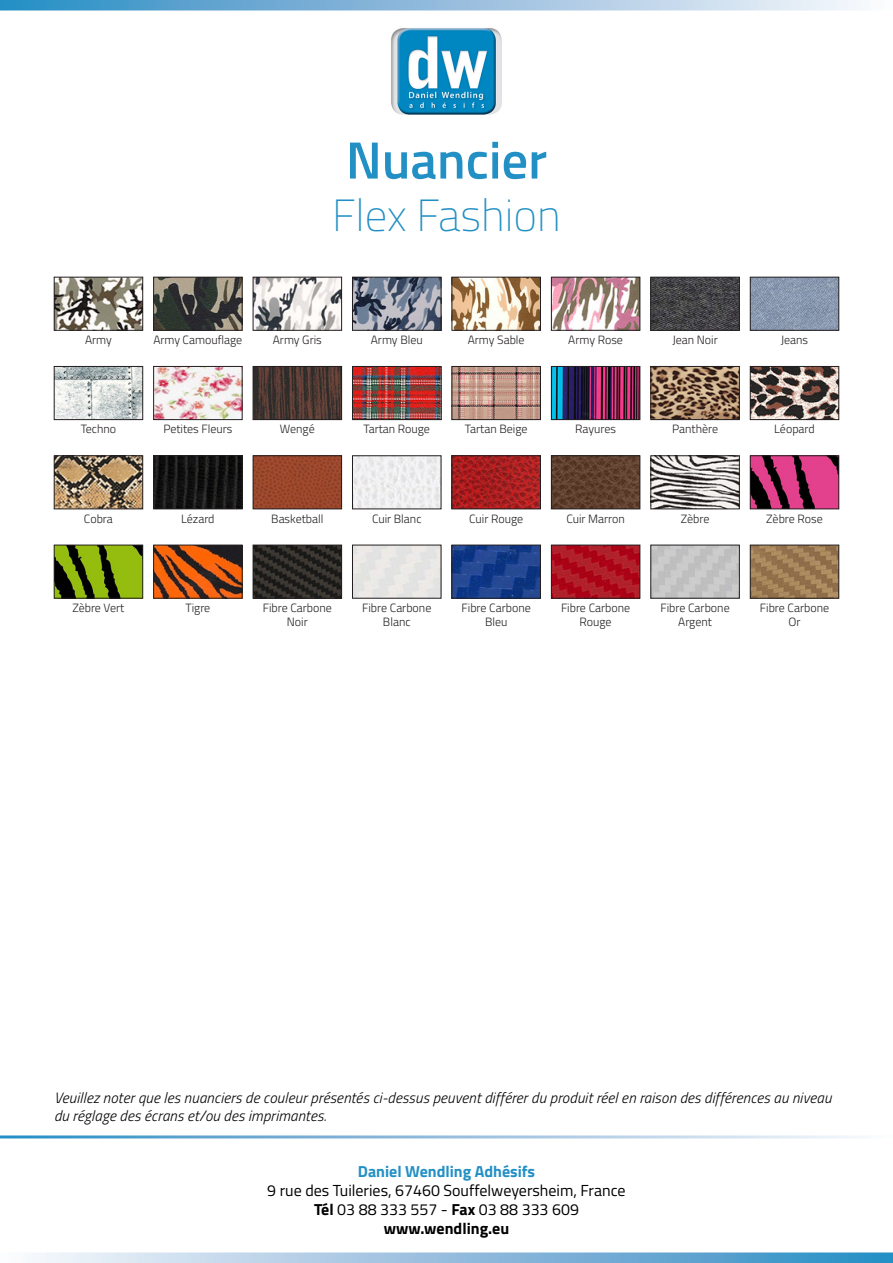
<style>
.page{position:relative;width:893px;height:1263px;background:#fff}
.page>*{position:absolute;margin:0;border:0;box-sizing:border-box;transform-origin:0 0}
.t1{font:600 52.5px "Titillium Web";color:#2390c5}
.t2{font:100 45px "Titillium Web";color:#2390c5}
.t3{font:16.05px/19.2px "Titillium Web";color:#000001;text-align:center}
.t4{font:700 16.05px "Titillium Web";color:#2390c5}
.t5{font:italic 300 15px/18px "Titillium Web";letter-spacing:.01em;color:#000001}
.t6{font:300 12px/14.4px "Titillium Web";color:#231f20;text-align:center}
.s1{font-weight:700}
</style>
<div class="page">
<img style="left:391px;top:28px;width:111px;height:87px">
<svg style="left:0;top:0;width:862px;height:11px;background:#94c0df"></svg>
<svg style="left:32px;top:1252px;width:861px;height:11px;background:#95c0df"></svg>
<img style="left:56px;top:279px;width:85px;height:49px">
<div style="left:54px;top:277px;width:89px;height:53px;border:1px solid #231f20"></div>
<img style="left:56px;top:368px;width:85px;height:50px">
<div style="left:54px;top:366px;width:89px;height:54px;border:1px solid #231f20"></div>
<img style="left:56px;top:458px;width:85px;height:49px">
<div style="left:54px;top:456px;width:89px;height:53px;border:1px solid #231f20"></div>
<img style="left:56px;top:547px;width:85px;height:49px">
<div style="left:54px;top:545px;width:89px;height:53px;border:1px solid #231f20"></div>
<img style="left:155px;top:279px;width:85px;height:49px">
<div style="left:153px;top:277px;width:89px;height:53px;border:1px solid #231f20"></div>
<img style="left:155px;top:368px;width:85px;height:50px">
<div style="left:153px;top:366px;width:89px;height:54px;border:1px solid #231f20"></div>
<img style="left:155px;top:458px;width:85px;height:49px">
<div style="left:153px;top:456px;width:89px;height:53px;border:1px solid #231f20"></div>
<img style="left:155px;top:547px;width:85px;height:49px">
<div style="left:153px;top:545px;width:89px;height:53px;border:1px solid #231f20"></div>
<img style="left:255px;top:279px;width:85px;height:49px">
<div style="left:253px;top:277px;width:89px;height:53px;border:1px solid #231f20"></div>
<img style="left:255px;top:368px;width:85px;height:50px">
<div style="left:253px;top:366px;width:89px;height:54px;border:1px solid #231f20"></div>
<img style="left:255px;top:458px;width:85px;height:49px">
<div style="left:253px;top:456px;width:89px;height:53px;border:1px solid #231f20"></div>
<img style="left:255px;top:547px;width:85px;height:49px">
<div style="left:253px;top:545px;width:89px;height:53px;border:1px solid #231f20"></div>
<img style="left:354px;top:279px;width:85px;height:49px">
<div style="left:352px;top:277px;width:89px;height:53px;border:1px solid #231f20"></div>
<img style="left:354px;top:368px;width:85px;height:50px">
<div style="left:352px;top:366px;width:89px;height:54px;border:1px solid #231f20"></div>
<img style="left:354px;top:458px;width:85px;height:49px">
<img style="left:454px;top:279px;width:85px;height:49px">
<div style="left:452px;top:277px;width:89px;height:53px;border:1px solid #231f20"></div>
<img style="left:454px;top:368px;width:85px;height:50px">
<div style="left:452px;top:366px;width:89px;height:54px;border:1px solid #231f20"></div>
<img style="left:454px;top:458px;width:85px;height:49px">
<div style="left:452px;top:456px;width:89px;height:53px;border:1px solid #231f20"></div>
<img style="left:454px;top:547px;width:85px;height:49px">
<div style="left:452px;top:545px;width:89px;height:53px;border:1px solid #231f20"></div>
<img style="left:553px;top:279px;width:85px;height:49px">
<div style="left:551px;top:277px;width:89px;height:53px;border:1px solid #231f20"></div>
<img style="left:553px;top:368px;width:85px;height:50px">
<div style="left:551px;top:366px;width:89px;height:54px;border:1px solid #231f20"></div>
<img style="left:553px;top:458px;width:85px;height:49px">
<div style="left:551px;top:456px;width:89px;height:53px;border:1px solid #231f20"></div>
<img style="left:553px;top:547px;width:85px;height:49px">
<div style="left:551px;top:545px;width:89px;height:53px;border:1px solid #231f20"></div>
<img style="left:752px;top:279px;width:85px;height:49px">
<div style="left:750px;top:277px;width:89px;height:53px;border:1px solid #231f20"></div>
<img style="left:752px;top:368px;width:85px;height:50px">
<div style="left:750px;top:366px;width:89px;height:54px;border:1px solid #231f20"></div>
<img style="left:752px;top:458px;width:85px;height:49px">
<div style="left:750px;top:456px;width:89px;height:53px;border:1px solid #231f20"></div>
<img style="left:752px;top:547px;width:85px;height:49px">
<div style="left:750px;top:545px;width:89px;height:53px;border:1px solid #231f20"></div>
<img style="left:653px;top:279px;width:84px;height:49px">
<div style="left:651px;top:277px;width:88px;height:53px;border:1px solid #231f20"></div>
<img style="left:653px;top:368px;width:84px;height:50px">
<div style="left:651px;top:366px;width:88px;height:54px;border:1px solid #231f20"></div>
<img style="left:653px;top:458px;width:84px;height:49px">
<div style="left:651px;top:456px;width:88px;height:53px;border:1px solid #231f20"></div>
<img style="left:653px;top:547px;width:84px;height:49px">
<p class="t1" style="left:346px;top:121px;width:203px">Nuancier</p>
<p class="t2" style="left:332px;top:183px;width:230px">Flex Fashion</p>
<p class="t6" style="left:85px;top:332px;width:28px">Army</p>
<p class="t6" style="left:153px;top:332px;width:90px">Army Camouflage</p>
<p class="t6" style="left:273px;top:332px;width:51px">Army Gris</p>
<p class="t6" style="left:371px;top:332px;width:53px">Army Bleu</p>
<p class="t6" style="left:468px;top:332px;width:58px">Army Sable</p>
<p class="t6" style="left:568px;top:332px;width:56px">Army Rose</p>
<p class="t6" style="left:672px;top:332px;width:47px">Jean Noir</p>
<p class="t6" style="left:781px;top:332px;width:29px">Jeans</p>
<p class="t6" style="left:81px;top:421px;width:37px">Techno</p>
<p class="t6" style="left:163px;top:421px;width:71px">Petites Fleurs</p>
<p class="t6" style="left:280px;top:421px;width:36px">Wengé</p>
<p class="t6" style="left:363px;top:421px;width:68px">Tartan Rouge</p>
<p class="t6" style="left:465px;top:421px;width:64px">Tartan Beige</p>
<p class="t6" style="left:575px;top:421px;width:42px">Rayures</p>
<p class="t6" style="left:672px;top:421px;width:47px">Panthère</p>
<p class="t6" style="left:774px;top:421px;width:42px">Léopard</p>
<p class="t6" style="left:84px;top:511px;width:31px">Cobra</p>
<p class="t6" style="left:181px;top:511px;width:35px">Lézard</p>
<p class="t6" style="left:271px;top:511px;width:54px">Basketball</p>
<p class="t6" style="left:372px;top:511px;width:51px">Cuir Blanc</p>
<p class="t6" style="left:469px;top:511px;width:55px">Cuir Rouge</p>
<p class="t6" style="left:566px;top:511px;width:60px">Cuir Marron</p>
<p class="t6" style="left:681px;top:511px;width:30px">Zèbre</p>
<p class="t6" style="left:766px;top:511px;width:58px">Zèbre Rose</p>
<p class="t6" style="left:72px;top:600px;width:54px">Zèbre Vert</p>
<p class="t6" style="left:185px;top:600px;width:26px">Tigre</p>
<p class="t6" style="left:263px;top:600px;width:71px">Fibre Carbone<br>Noir</p>
<p class="t6" style="left:362px;top:600px;width:71px">Fibre Carbone<br>Blanc</p>
<p class="t6" style="left:462px;top:600px;width:71px">Fibre Carbone<br>Bleu</p>
<p class="t6" style="left:561px;top:600px;width:71px">Fibre Carbone<br>Rouge</p>
<p class="t6" style="left:660px;top:600px;width:71px">Fibre Carbone<br>Argent</p>
<p class="t6" style="left:760px;top:600px;width:71px">Fibre Carbone<br>Or</p>
<p class="t5" style="left:54px;top:1088px;width:779px">Veuillez noter que les nuanciers de couleur présentés ci-dessus peuvent différer du produit réel en raison des différences au niveau du réglage des écrans et/ou des imprimantes.</p>
<h3 class="t4" style="left:358px;top:1159px;width:179px">Daniel Wendling Adhésifs</h3>
<h3 class="t3" style="left:267px;top:1180px;width:360px">9 rue des Tuileries, 67460 Souffelweyersheim, France<br><span class="s1">Tél</span> 03 88 333 557 - <span class="s1">Fax</span> 03 88 333 609 <span class="s1">www.wendling.eu</span></h3>
</div>
